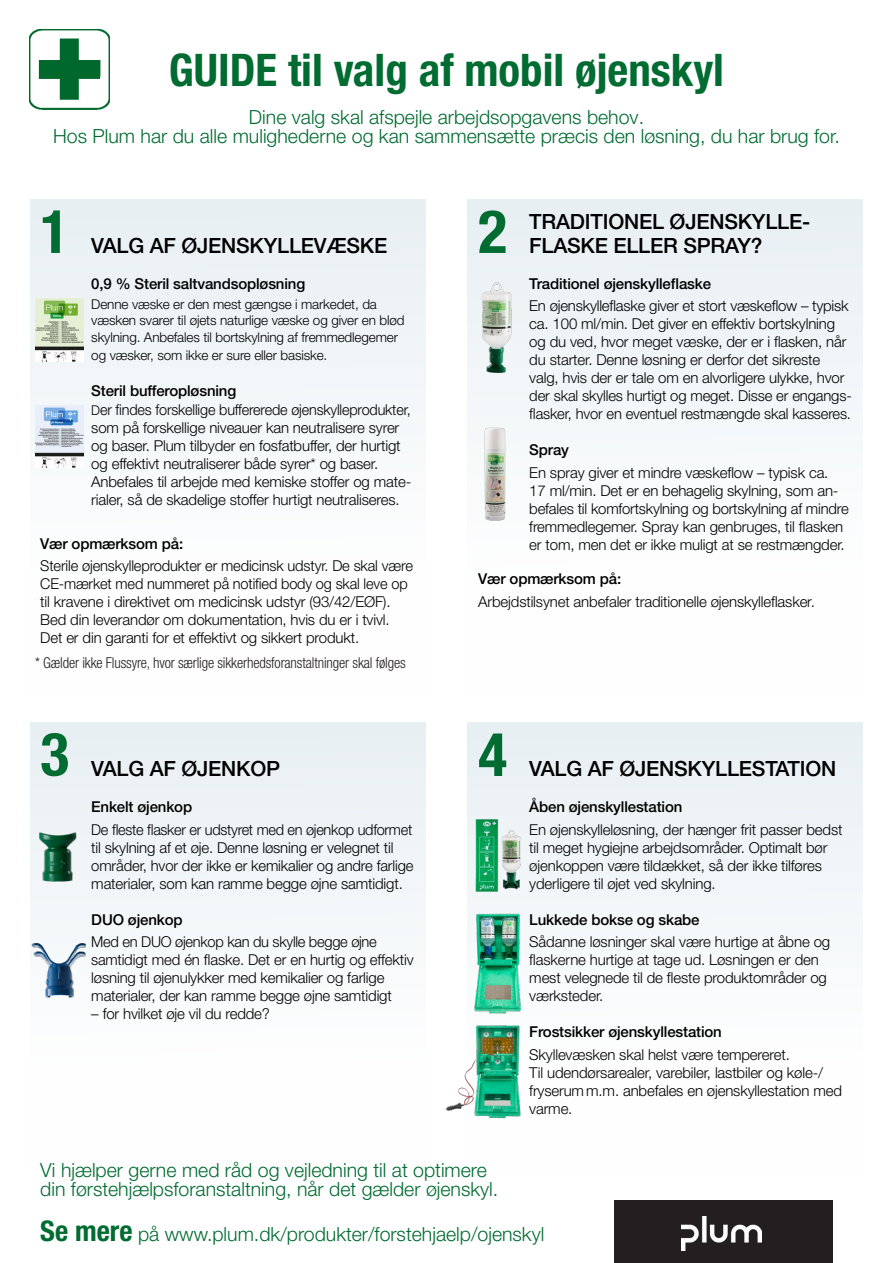
<style>
.page{position:relative;width:893px;height:1263px;background:#fff}
.page>*{position:absolute;margin:0;border:0;box-sizing:border-box;transform-origin:0 0}
.t1{font:700 condensed 60px "Helvetica Neue LT Pro";color:#006c31}
.t2{font:700 condensed 45px "Helvetica Neue LT Pro";color:#006c31}
.t3{font:500 21px/24px "Helvetica Neue LT Pro";letter-spacing:-.01em;color:#000}
.t4{font:300 19.5px "Helvetica Neue LT Pro";color:#006c31}
.t5{font:300 15px/18px "Helvetica Neue LT Pro";letter-spacing:-.01em;color:#000}
.t6{font:500 15px "Helvetica Neue LT Pro";letter-spacing:-.01em;color:#000}
.t7{font:300 condensed 15px "Helvetica Neue LT Pro";letter-spacing:-.01em;color:#231f20}
.t8{font:300 15px "Helvetica Neue LT Pro";letter-spacing:-.01em;color:#000;scale:.96 1}
.t9{font:300 13.5px/18px "Helvetica Neue LT Pro";letter-spacing:-.01em;color:#000}
.s1{font-style:italic}
.s2{font-size:13.5px}
.s3{font-weight:700;font-stretch:condensed;font-size:28.5px}
</style>
<div class="page">
<div style="left:615px;top:1200px;width:218px;height:63px;background:#231f20"></div>
<img style="left:682px;top:1216px;width:79px;height:34px">
<div style="left:30px;top:199px;width:395px;height:494px;background:linear-gradient(to right,#f6f8fa,#f5f8fa)"></div>
<div style="left:468px;top:199px;width:395px;height:494px;background:linear-gradient(to right,#f6f8fa,#f5f8fa)"></div>
<div style="left:30px;top:722px;width:395px;height:448px;background:linear-gradient(to right,#f5f8fa,#f5f8fa)"></div>
<div style="left:468px;top:722px;width:395px;height:448px;background:linear-gradient(to right,#f3f7f8,#f6f9fa)"></div>
<img style="left:35px;top:299px;width:48px;height:62px">
<img style="left:468px;top:279px;width:53px;height:98px">
<img style="left:469px;top:418px;width:51px;height:113px">
<img style="left:30px;top:825px;width:53px;height:65px">
<img style="left:32px;top:940px;width:54px;height:63px">
<img style="left:473px;top:815px;width:54px;height:81px">
<img style="left:468px;top:905px;width:53px;height:113px">
<img style="left:445px;top:1022px;width:82px;height:104px">
<img style="left:30px;top:30px;width:79px;height:79px">
<img style="left:35px;top:405px;width:48px;height:63px">
<p class="t2" style="left:169px;top:43px;width:557px">GUIDE til valg af mobil øjenskyl</p>
<p class="t4" style="left:249px;top:105px;width:397px">Dine valg skal afspejle arbejdsopgavens behov.</p>
<p class="t4" style="left:53px;top:124px;width:788px">Hos Plum har du alle mulighederne og kan sammensætte præcis den løsning, du har brug for.</p>
<p class="t1" style="left:40px;top:196px;width:30px">1</p>
<p class="t1" style="left:478px;top:196px;width:30px">2</p>
<p class="t3" style="left:529px;top:209px;width:282px">TRADITIONEL ØJENSKYLLE-<br>FLASKE ELLER SPRAY?</p>
<p class="t6" style="left:529px;top:274px;width:183px">Traditionel øjenskylleflaske</p>
<p class="t5" style="left:529px;top:297px;width:324px">En øjenskylleflaske giver et stort væskeflow – typisk ca. 100 ml/min. Det giver en effektiv bortskylning og du ved, hvor meget væske, der er i flasken, når du starter. Denne løsning er derfor det sikreste valg, hvis der er tale om en alvorligere ulykke, hvor der skal skylles hurtigt og meget. Disse er engangs&shy;flasker, hvor en eventuel restmængde skal kasseres.</p>
<p class="t6" style="left:529px;top:441px;width:41px">Spray</p>
<p class="t5" style="left:529px;top:463px;width:301px">En spray giver et mindre væskeflow – typisk ca.</p>
<p class="t5" style="left:529px;top:481px;width:321px">17 ml/min. Det er en behagelig skylning, som an&shy;befales til komfortskylning og bortskylning af mindre fremmedlegemer. Spray kan genbruges, til flasken er tom, men det er ikke muligt at se restmængder.</p>
<p class="t6" style="left:478px;top:570px;width:144px">Vær opmærksom på:</p>
<p class="t5" style="left:478px;top:592px;width:339px">Arbejdstilsynet anbefaler traditionelle øjenskylleflasker<span class="s1">.</span></p>
<p class="t3" style="left:91px;top:233px;width:298px">VALG AF ØJENSKYLLEVÆSKE</p>
<p class="t6" style="left:91px;top:275px;width:215px">0,9 % Steril saltvandsopløsning</p>
<p class="t9" style="left:91px;top:295px;width:287px">Denne væske er den mest gængse i markedet, da</p>
<p class="t9" style="left:91px;top:311px;width:315px">væsken svarer til øjets naturlige væske og giver en blød</p>
<p class="t9" style="left:91px;top:328px;width:308px">skylning. Anbefales til bortskylning af fremmedlegemer og væsker, som ikke er sure eller basiske.</p>
<p class="t6" style="left:91px;top:381px;width:146px">Steril bufferopløsning</p>
<p class="t8" style="left:91px;top:401px;width:334px"><span class="s2">D</span>er findes forskellige buffererede øjenskylleprodukter,</p>
<p class="t5" style="left:91px;top:418px;width:310px">som på forskellige niveauer kan neutralisere syrer</p>
<p class="t5" style="left:91px;top:436px;width:311px">og baser. Plum tilbyder en fosfatbuffer, der hurtigt og effektivt neutraliserer både syrer* og baser.</p>
<p class="t5" style="left:91px;top:472px;width:321px">Anbefales til arbejde med kemiske stoffer og mate&shy;rialer, så de skadelige stoffer hurtigt neutraliseres.</p>
<p class="t6" style="left:40px;top:534px;width:144px">Vær opmærksom på:</p>
<p class="t5" style="left:40px;top:556px;width:374px">Sterile øjenskylleprodukter er medicinsk udstyr. De skal være CE-mærket med nummeret på notified body og skal leve op til kravene i direktivet om medicinsk udstyr (93/42/EØF).<br>Bed din leverandør om dokumentation, hvis du er i tvivl.<br>Det er din garanti for et effektivt og sikkert produkt.</p>
<p class="t7" style="left:35px;top:654px;width:372px">* Gælder ikke Flussyre, hvor særlige sikkerhedsforanstaltninger skal følges</p>
<p class="t1" style="left:40px;top:718px;width:30px">3</p>
<p class="t3" style="left:91px;top:756px;width:190px">VALG AF ØJENKOP</p>
<p class="t6" style="left:91px;top:798px;width:102px">Enkelt øjenkop</p>
<p class="t5" style="left:91px;top:820px;width:322px">De fleste flasker er udstyret med en øjenkop udformet til skylning af et øje. Denne løsning er velegnet til</p>
<p class="t5" style="left:91px;top:856px;width:324px">områder, hvor der ikke er kemikalier og andre farlige materialer, som kan ramme begge øjne samtidigt.</p>
<p class="t6" style="left:91px;top:910px;width:93px">DUO øjenkop</p>
<p class="t5" style="left:91px;top:932px;width:324px">Med en DUO øjenkop kan du skylle begge øjne samtidigt med én flaske. Det er en hurtig og effektiv</p>
<p class="t5" style="left:91px;top:968px;width:295px">løsning til øjenulykker med kemikalier og farlige</p>
<p class="t5" style="left:91px;top:986px;width:302px">materialer, der kan ramme begge øjne samtidigt</p>
<p class="t5" style="left:91px;top:1004px;width:180px">– for hvilket øje vil du redde?</p>
<p class="t1" style="left:478px;top:719px;width:30px">4</p>
<p class="t4" style="left:40px;top:1158px;width:448px">Vi hjælper gerne med råd og vejledning til at optimere</p>
<p class="t4" style="left:40px;top:1177px;width:459px">din førstehjælpsforanstaltning, når det gælder øjenskyl.</p>
<p class="t3" style="left:529px;top:756px;width:308px">VALG AF ØJENSKYLLESTATION</p>
<p class="t6" style="left:529px;top:798px;width:155px">Åben øjenskyllestation</p>
<p class="t5" style="left:529px;top:820px;width:315px">En øjenskylleløsning, der hænger frit passer bedst</p>
<p class="t5" style="left:529px;top:838px;width:300px">til meget hygiejne arbejdsområder. Optimalt bør</p>
<p class="t5" style="left:529px;top:856px;width:294px">øjenkoppen være tildækket, så der ikke tilføres</p>
<p class="t5" style="left:529px;top:874px;width:188px">yderligere til øjet ved skylning.</p>
<p class="t6" style="left:529px;top:910px;width:172px">Lukkede bokse og skabe</p>
<p class="t5" style="left:529px;top:932px;width:302px">Sådanne løsninger skal være hurtige at åbne og</p>
<p class="t5" style="left:529px;top:950px;width:291px">flaskerne hurtige at tage ud. Løsningen er den</p>
<p class="t5" style="left:529px;top:968px;width:299px">mest velegnede til de fleste produktområder og</p>
<p class="t5" style="left:529px;top:986px;width:76px">værksteder.</p>
<p class="t6" style="left:529px;top:1023px;width:194px">Frostsikker øjenskyllestation</p>
<p class="t5" style="left:529px;top:1045px;width:262px">Skyllevæsken skal helst være tempereret.</p>
<p class="t5" style="left:529px;top:1063px;width:295px">Til udendørsarealer, varebiler, lastbiler og køle-/</p>
<p class="t5" style="left:529px;top:1081px;width:314px">fryserum m.m. anbefales en øjenskyllestation med varme.</p>
<p class="t4" style="left:40px;top:1222px;width:506px"><span class="s3">Se mere</span> på www.plum.dk/produkter/forstehjaelp/ojenskyl</p>
</div>
